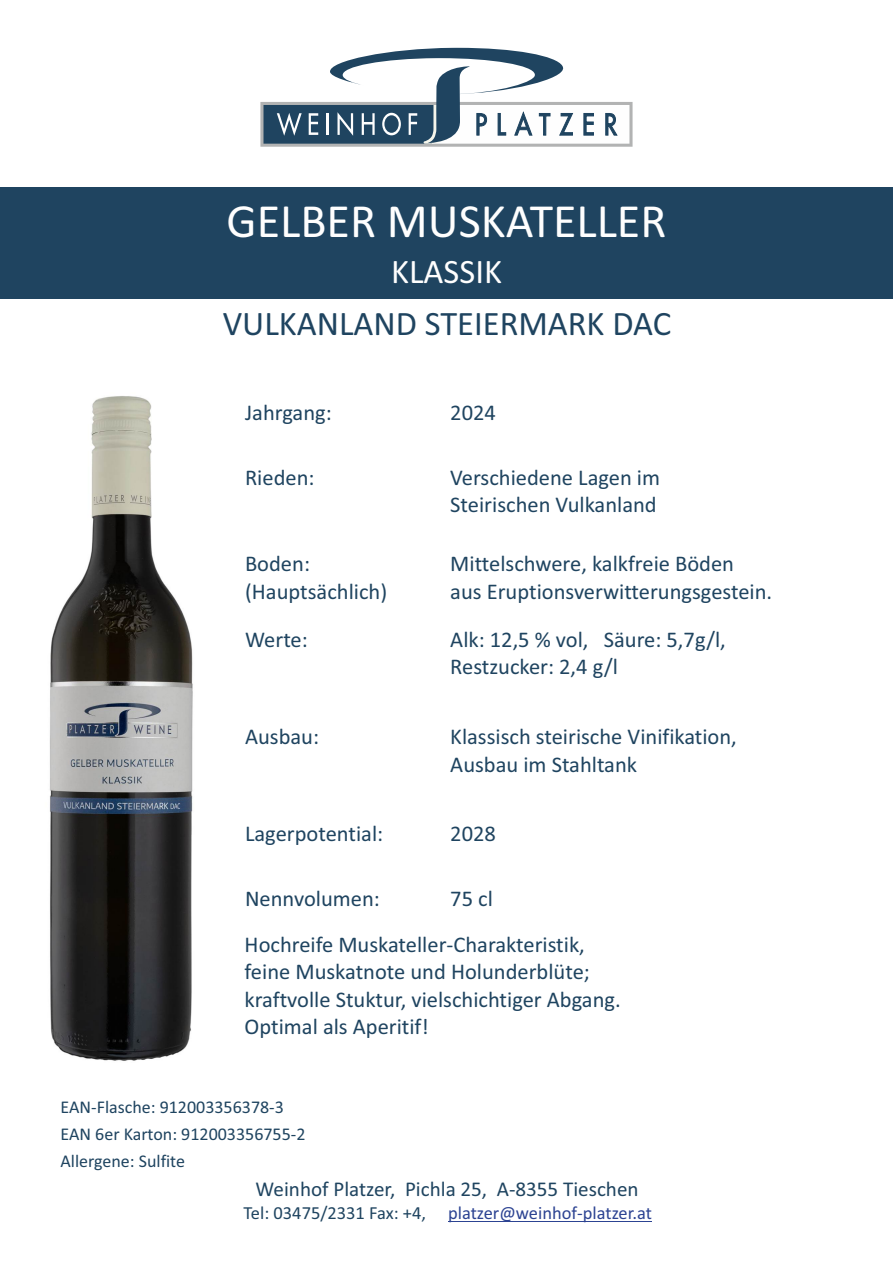
<style>
.page{position:relative;width:893px;height:1263px;background:#fff}
.page>*{position:absolute;margin:0;border:0;box-sizing:border-box;transform-origin:0 0}
.t1{font:48px "Calibri";color:#fefefe}
.t2{font:34.5px "Calibri";color:#1f4460}
.t3{font:34.5px "Calibri";color:#fefefe}
.t4{font:22.5px/27.5px "Calibri";color:#1f4460}
.t5{font:21.15px "Calibri";color:#1f4460}
.t6{font:18.45px "Calibri";color:#2c4392}
.t7{font:18px "Calibri";color:#1f4460}
.s1{color:#1f4460}
</style>
<div class="page">
<img style="left:49px;top:396px;width:144px;height:665px">
<div style="left:0;top:188px;width:893px;height:111px;background:#1f4460"></div>
<hr style="left:448px;top:1221px;width:204px;height:1px;background:#2c4392">
<svg style="left:260px;top:48px;width:373px;height:99px"></svg>
<h1 class="t1" style="left:227px;top:201px;width:441px">GELBER MUSKATELLER</h1>
<h2 class="t3" style="left:391px;top:257px;width:112px">KLASSIK</h2>
<h2 class="t2" style="left:223px;top:309px;width:450px">VULKANLAND STEIERMARK DAC</h2>
<p class="t4" style="left:245px;top:401px;width:88px">Jahrgang:</p>
<p class="t4" style="left:450px;top:401px;width:47px">2024</p>
<p class="t4" style="left:245px;top:465px;width:71px">Rieden:</p>
<p class="t4" style="left:450px;top:465px;width:211px">Verschiedene Lagen im<br>Steirischen Vulkanland</p>
<p class="t4" style="left:245px;top:552px;width:144px">Boden: (Hauptsächlich)</p>
<p class="t4" style="left:245px;top:627px;width:64px">Werte:</p>
<p class="t4" style="left:450px;top:552px;width:323px">Mittelschwere, kalkfreie Böden<br>aus Eruptionsverwitterungsgestein.</p>
<p class="t4" style="left:450px;top:627px;width:277px">Alk: 12,5 % vol, Säure: 5,7g/l,<br>Restzucker: 2,4 g/l</p>
<p class="t4" style="left:245px;top:725px;width:76px">Ausbau:</p>
<p class="t4" style="left:450px;top:725px;width:288px">Klassisch steirische Vinifikation,<br>Ausbau im Stahltank</p>
<p class="t4" style="left:245px;top:822px;width:140px">Lagerpotential:</p>
<p class="t4" style="left:450px;top:822px;width:47px">2028</p>
<p class="t4" style="left:245px;top:887px;width:136px">Nennvolumen:</p>
<p class="t4" style="left:450px;top:887px;width:44px">75 cl</p>
<p class="t4" style="left:245px;top:932px;width:378px">Hochreife Muskateller-Charakteristik, feine Muskatnote und Holunderblüte; kraftvolle Stuktur, vielschichtiger Abgang.<br>Optimal als Aperitif!</p>
<p class="t7" style="left:61px;top:1099px;width:225px">EAN-Flasche: 912003356378-3</p>
<p class="t7" style="left:61px;top:1126px;width:246px">EAN 6er Karton: 912003356755-2</p>
<p class="t7" style="left:61px;top:1153px;width:126px">Allergene: Sulfite</p>
<p class="t5" style="left:256px;top:1180px;width:385px">Weinhof Platzer, Pichla 25, A-8355 Tieschen</p>
<p class="t6" style="left:244px;top:1205px;width:410px"><span class="s1">Tel: 03475/2331 Fax: +4,</span> platzer@weinhof-platzer.at</p>
</div>
